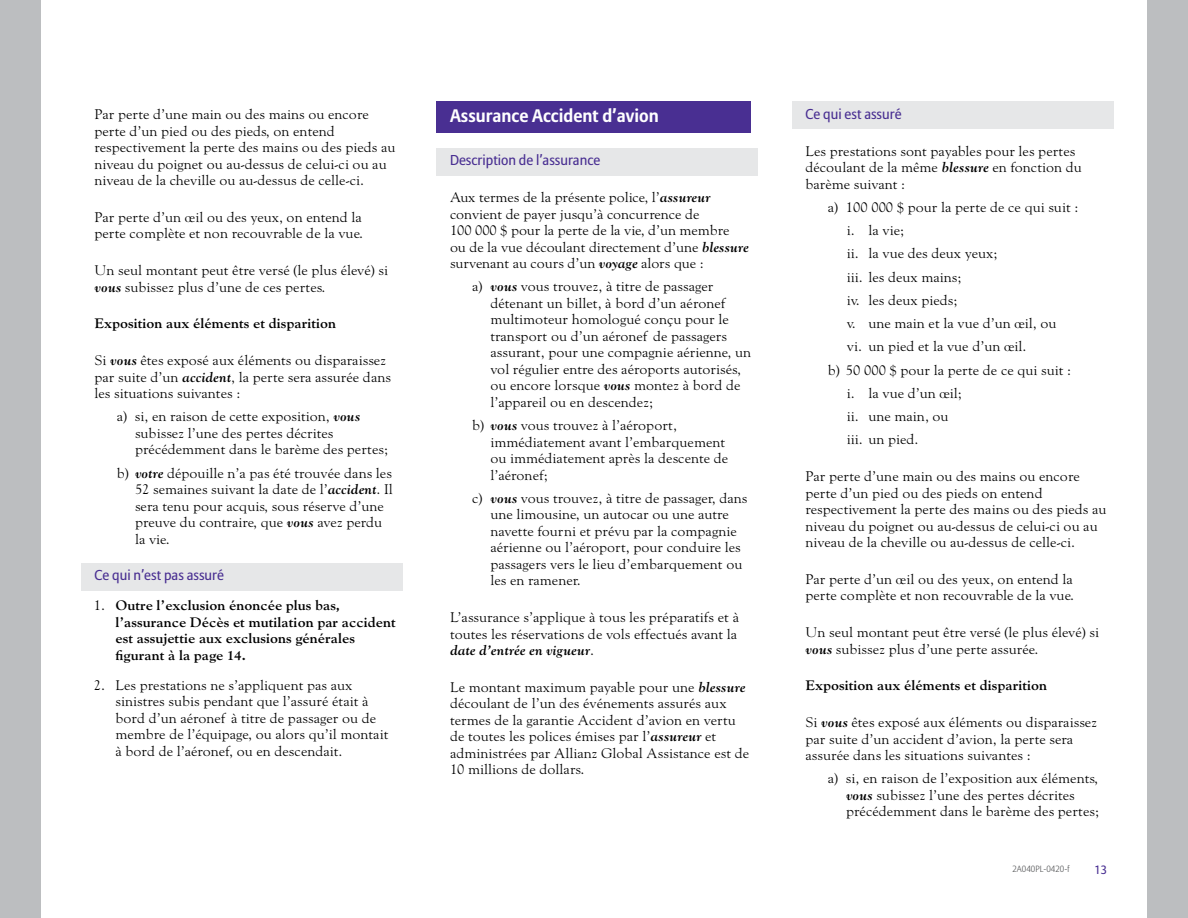
<style>
.page{position:relative;width:1188px;height:918px;background:#fff}
.page>*{position:absolute;margin:0;border:0;box-sizing:border-box;transform-origin:0 0}
.H1_blue_box_TOC{font:700 18px "Allianz Sans";color:#fff}
.body{font:14.25px/16.5px "Goudy Old Style";color:#000}
.alpha_list{font:14.25px/16.5px "Goudy Old Style";color:#000}
.number_list{font:14.25px/16.5px "Goudy Old Style";color:#000}
.roman_list{font:14.25px "Goudy Old Style";color:#000}
.number_list-2{font:700 14.25px/16.5px "Goudy";color:#000}
.body-2{font:700 14.25px "Goudy";color:#000}
.H2_TOC{font:14.25px "Allianz Sans";color:#492f92}
.t1{font:12px "Allianz Sans";color:#492f92}
.t2{font:300 9px "Allianz Sans";color:#58595b}
.s1{font-family:"Goudy";font-weight:700;font-style:italic}
.s2{font-family:"Goudy Old Style";font-weight:400}
</style>
<div class="page">
<div style="left:0;top:0;width:40px;height:918px;background:#bcbec0"></div>
<div style="left:1148px;top:0;width:40px;height:918px;background:#bcbec0"></div>
<div style="left:81px;top:563px;width:322px;height:27px;background:#e6e7e8"></div>
<div style="left:436px;top:101px;width:315px;height:32px;background:#492f92"></div>
<div style="left:436px;top:148px;width:322px;height:27px;background:#e6e7e8"></div>
<div style="left:792px;top:101px;width:322px;height:28px;background:#e6e7e8"></div>
<p class="body" style="left:94px;top:106px;width:302px">Par perte d’une main ou des mains ou encore perte d’un pied ou des pieds, on entend respectivement la perte des mains ou des pieds au niveau du poignet ou au-dessus de celui-ci ou au niveau de la cheville ou au-dessus de celle-ci.</p>
<p class="body" style="left:94px;top:209px;width:270px">Par perte d’un œil ou des yeux, on entend la perte complète et non recouvrable de la vue.</p>
<p class="body" style="left:94px;top:262px;width:295px">Un seul montant peut être versé (le plus élevé) si <span class="s1">vous</span> subissez plus d’une de ces pertes.</p>
<p class="body-2" style="left:94px;top:315px;width:243px">Exposition aux éléments et disparition</p>
<p class="body" style="left:94px;top:352px;width:298px">Si <span class="s1">vous</span> êtes exposé aux éléments ou disparaissez par suite d’un <span class="s1">accident</span>, la perte sera assurée dans les situations suivantes :</p>
<p class="alpha_list" style="left:135px;top:408px;width:255px;text-indent:-18px">a) si, en raison de cette exposition, <span class="s1">vous </span>subissez l’une des pertes décrites précédemment dans le barème des pertes;</p>
<p class="alpha_list" style="left:135px;top:464px;width:259px;text-indent:-18px">b) <span class="s1">votre</span> dépouille n’a pas été trouvée dans les 52 semaines suivant la date de l’<span class="s1">accident</span>. Il sera tenu pour acquis, sous réserve d’une preuve du contraire, que <span class="s1">vous</span> avez perdu la vie.</p>
<p class="H2_TOC" style="left:94px;top:567px;width:131px">Ce qui n’est pas assuré</p>
<p class="number_list-2" style="left:116px;top:597px;width:282px;text-indent:-22px"><span class="s2">1.</span> Outre l’exclusion énoncée plus bas, l’assurance Décès et mutilation par accident est assujettie aux exclusions générales figurant à la page 14.</p>
<p class="number_list" style="left:116px;top:677px;width:274px;text-indent:-22px">2. Les prestations ne s’appliquent pas aux sinistres subis pendant que l’assuré était à bord d’un aéronef à titre de passager ou de membre de l’équipage, ou alors qu’il montait à bord de l’aéronef, ou en descendait.</p>
<p class="H1_blue_box_TOC" style="left:450px;top:105px;width:210px">Assurance Accident d’avion</p>
<p class="H2_TOC" style="left:450px;top:152px;width:152px">Description de l’assurance</p>
<p class="body" style="left:450px;top:189px;width:300px">Aux termes de la présente police, l’<span class="s1">assureur </span>convient de payer jusqu’à concurrence de<br>100 000 $ pour la perte de la vie, d’un membre ou de la vue découlant directement d’une <span class="s1">blessure </span>survenant au cours d’un <span class="s1">voyage</span> alors que :</p>
<p class="alpha_list" style="left:490px;top:278px;width:262px;text-indent:-18px">a) <span class="s1">vous</span> vous trouvez, à titre de passager détenant un billet, à bord d’un aéronef multimoteur homologué conçu pour le transport ou d’un aéronef de passagers assurant, pour une compagnie aérienne, un vol régulier entre des aéroports autorisés, ou encore lorsque <span class="s1">vous</span> montez à bord de l’appareil ou en descendez;</p>
<p class="alpha_list" style="left:490px;top:417px;width:239px;text-indent:-18px">b) <span class="s1">vous</span> vous trouvez à l’aéroport, immédiatement avant l’embarquement ou immédiatement après la descente de l’aéronef;</p>
<p class="alpha_list" style="left:490px;top:490px;width:259px;text-indent:-18px">c) <span class="s1">vous</span> vous trouvez, à titre de passager, dans une limousine, un autocar ou une autre navette fourni et prévu par la compagnie aérienne ou l’aéroport, pour conduire les passagers vers le lieu d’embarquement ou les en ramener.</p>
<p class="body" style="left:450px;top:609px;width:291px">L’assurance s’applique à tous les préparatifs et à toutes les réservations de vols effectués avant la <span class="s1">date d’entrée en vigueur</span>.</p>
<p class="body" style="left:450px;top:679px;width:301px">Le montant maximum payable pour une <span class="s1">blessure </span>découlant de l’un des événements assurés aux termes de la garantie Accident d’avion en vertu de toutes les polices émises par l’<span class="s1">assureur</span> et administrées par Allianz Global Assistance est de 10 millions de dollars.</p>
<p class="H2_TOC" style="left:806px;top:105px;width:98px">Ce qui est assuré</p>
<p class="body" style="left:806px;top:142px;width:278px">Les prestations sont payables pour les pertes découlant de la même <span class="s1">blessure</span> en fonction du barème suivant :</p>
<p class="alpha_list" style="left:828px;top:199px;width:252px">a) 100 000 $ pour la perte de ce qui suit :</p>
<p class="roman_list" style="left:847px;top:222px;width:59px">i. la vie;</p>
<p class="roman_list" style="left:847px;top:245px;width:152px">ii. la vue des deux yeux;</p>
<p class="roman_list" style="left:847px;top:269px;width:116px">iii. les deux mains;</p>
<p class="roman_list" style="left:847px;top:292px;width:112px">iv. les deux pieds;</p>
<p class="roman_list" style="left:847px;top:315px;width:211px">v. une main et la vue d’un œil, ou</p>
<p class="roman_list" style="left:847px;top:338px;width:181px">vi. un pied et la vue d’un œil.</p>
<p class="alpha_list" style="left:828px;top:361px;width:245px">b) 50 000 $ pour la perte de ce qui suit :</p>
<p class="roman_list" style="left:847px;top:385px;width:117px">i. la vue d’un œil;</p>
<p class="roman_list" style="left:847px;top:408px;width:103px">ii. une main, ou</p>
<p class="roman_list" style="left:847px;top:431px;width:73px">iii. un pied.</p>
<p class="body" style="left:806px;top:468px;width:302px">Par perte d’une main ou des mains ou encore perte d’un pied ou des pieds on entend respectivement la perte des mains ou des pieds au niveau du poignet ou au-dessus de celui-ci ou au niveau de la cheville ou au-dessus de celle-ci.</p>
<p class="body" style="left:806px;top:571px;width:270px">Par perte d’un œil ou des yeux, on entend la perte complète et non recouvrable de la vue.</p>
<p class="body" style="left:806px;top:624px;width:295px">Un seul montant peut être versé (le plus élevé) si <span class="s1">vous</span> subissez plus d’une perte assurée.</p>
<p class="body-2" style="left:806px;top:677px;width:243px">Exposition aux éléments et disparition</p>
<p class="body" style="left:806px;top:714px;width:293px">Si <span class="s1">vous</span> êtes exposé aux éléments ou disparaissez par suite d’un accident d’avion, la perte sera assurée dans les situations suivantes :</p>
<p class="alpha_list" style="left:846px;top:770px;width:255px;text-indent:-18px">a) si, en raison de l’exposition aux éléments, <span class="s1">vous</span> subissez l’une des pertes décrites précédemment dans le barème des pertes;</p>
<p class="t2" style="left:1012px;top:863px;width:59px">2A040PL-0420-f</p>
<p class="t1" style="left:1094px;top:863px;width:14px">13</p>
</div>
